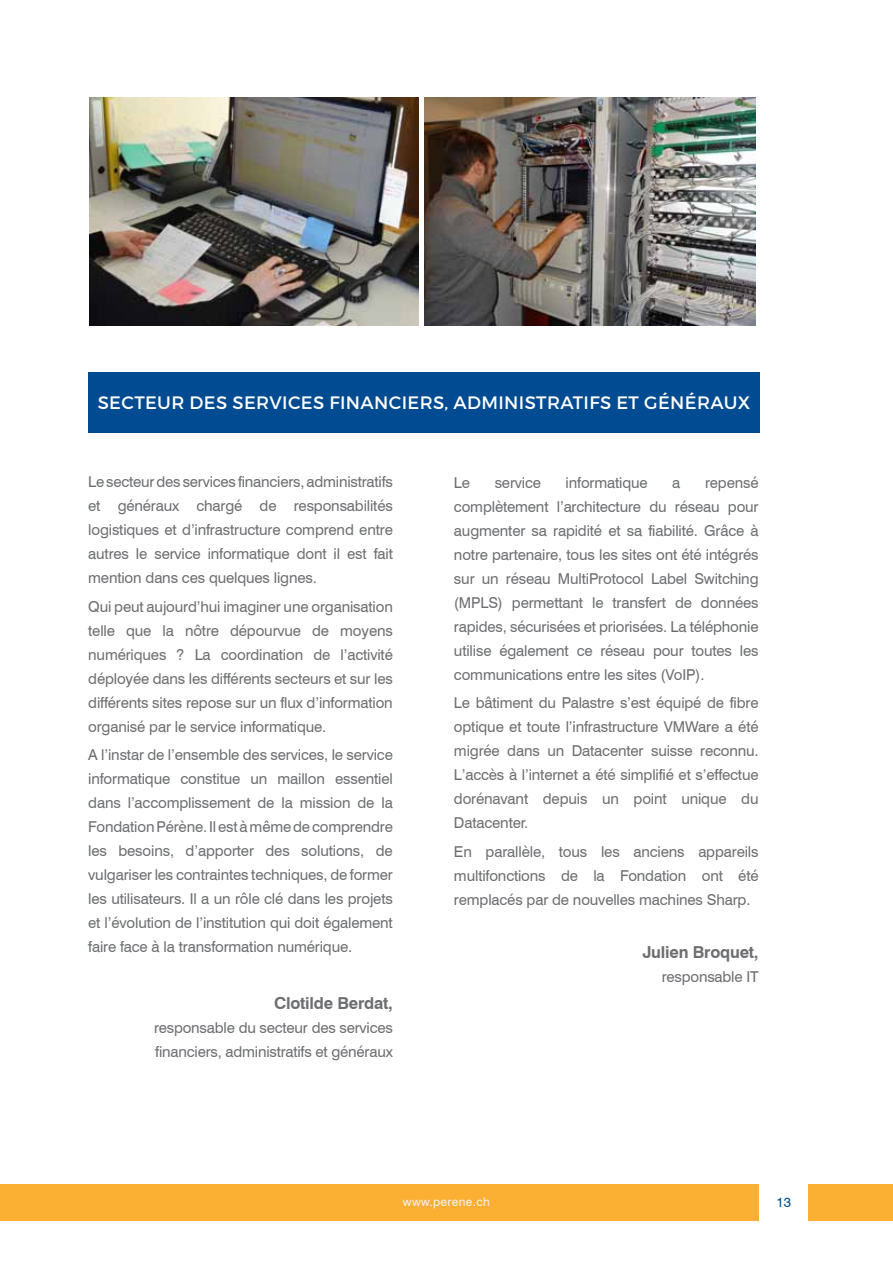
<style>
.page{position:relative;width:893px;height:1263px;background:#fff}
.page>*{position:absolute;margin:0;border:0;box-sizing:border-box;transform-origin:0 0}
.t1{font:18px "Montserrat";letter-spacing:.02em;color:#fff}
.t2{font:700 16.5px "Swiss 721 BT";letter-spacing:-.015em;color:#6d6e71}
.t3{font:15px/24px "Swiss 721 BT";letter-spacing:-.01em;color:#6d6e71;text-align:justify}
.t4{font:13.5px "Swiss 721 BT";color:#004b91}
.t5{font:12px "Swiss 721 BT";letter-spacing:.03em;color:#f1f1f2}
</style>
<div class="page">
<div style="left:0;top:1184px;width:893px;height:36px;background:#fbb034"></div>
<div style="left:88px;top:372px;width:672px;height:61px;background:#004b91"></div>
<div style="left:760px;top:1183px;width:48px;height:38px;background:#fff"></div>
<img style="left:90px;top:98px;width:328px;height:227px">
<img style="left:424px;top:98px;width:332px;height:227px">
<p class="t1" style="left:98px;top:392px;width:654px">SECTEUR DES SERVICES FINANCIERS, ADMINISTRATIFS ET GÉNÉRAUX</p>
<p class="t3" style="left:88px;top:470px;width:306px">Le secteur des services financiers, administratifs et généraux chargé de responsabilités logistiques et d’infrastructure comprend entre autres le service informatique dont il est fait mention dans ces quelques lignes.</p>
<p class="t3" style="left:88px;top:594px;width:306px">Qui peut aujourd’hui imaginer une organisation telle que la nôtre dépourvue de moyens numériques ? La coordination de l’activité déployée dans les différents secteurs et sur les différents sites repose sur un flux d’information organisé par le service informatique.</p>
<p class="t3" style="left:88px;top:742px;width:306px">A l’instar de l’ensemble des services, le service informatique constitue un maillon essentiel dans l’accomplissement de la mission de la Fondation Pérène. Il est à même de comprendre les besoins, d’apporter des solutions, de vulgariser les contraintes techniques, de former les utilisateurs. Il a un rôle clé dans les projets et l’évolution de l’institution qui doit également faire face à la transformation numérique.</p>
<p class="t2" style="left:274px;top:992px;width:120px">Clotilde Berdat,</p>
<p class="t3" style="left:154px;top:1015px;width:240px">responsable du secteur des services financiers, administratifs et généraux</p>
<p class="t3" style="left:454px;top:471px;width:306px;text-indent:251px">repensé complètement l’architecture du réseau pour augmenter sa rapidité et sa fiabilité. Grâce à notre partenaire, tous les sites ont été intégrés sur un réseau MultiProtocol Label Switching (MPLS) permettant le transfert de données rapides, sécurisées et priorisées. La téléphonie utilise également ce réseau pour toutes les communications entre les sites (VoIP).</p>
<p class="t3" style="left:454px;top:691px;width:306px">Le bâtiment du Palastre s’est équipé de fibre optique et toute l’infrastructure VMWare a été migrée dans un Datacenter suisse reconnu.<br>L’accès à l’internet a été simplifié et s’effectue dorénavant depuis un point unique du Datacenter.</p>
<p class="t3" style="left:454px;top:839px;width:306px">En parallèle, tous les anciens appareils multifonctions de la Fondation ont été remplacés par de nouvelles machines Sharp.</p>
<p class="t2" style="left:642px;top:942px;width:118px">Julien Broquet,</p>
<p class="t3" style="left:662px;top:965px;width:98px">responsable IT</p>
<p class="t3" style="left:454px;top:471px;width:18px">Le</p>
<p class="t3" style="left:495px;top:471px;width:48px">service</p>
<p class="t3" style="left:566px;top:471px;width:84px">informatique</p>
<p class="t3" style="left:672px;top:471px;width:10px">a</p>
<p class="t5" style="left:403px;top:1194px;width:89px">www.perene.ch</p>
<p class="t4" style="left:776px;top:1194px;width:16px">13</p>
</div>
